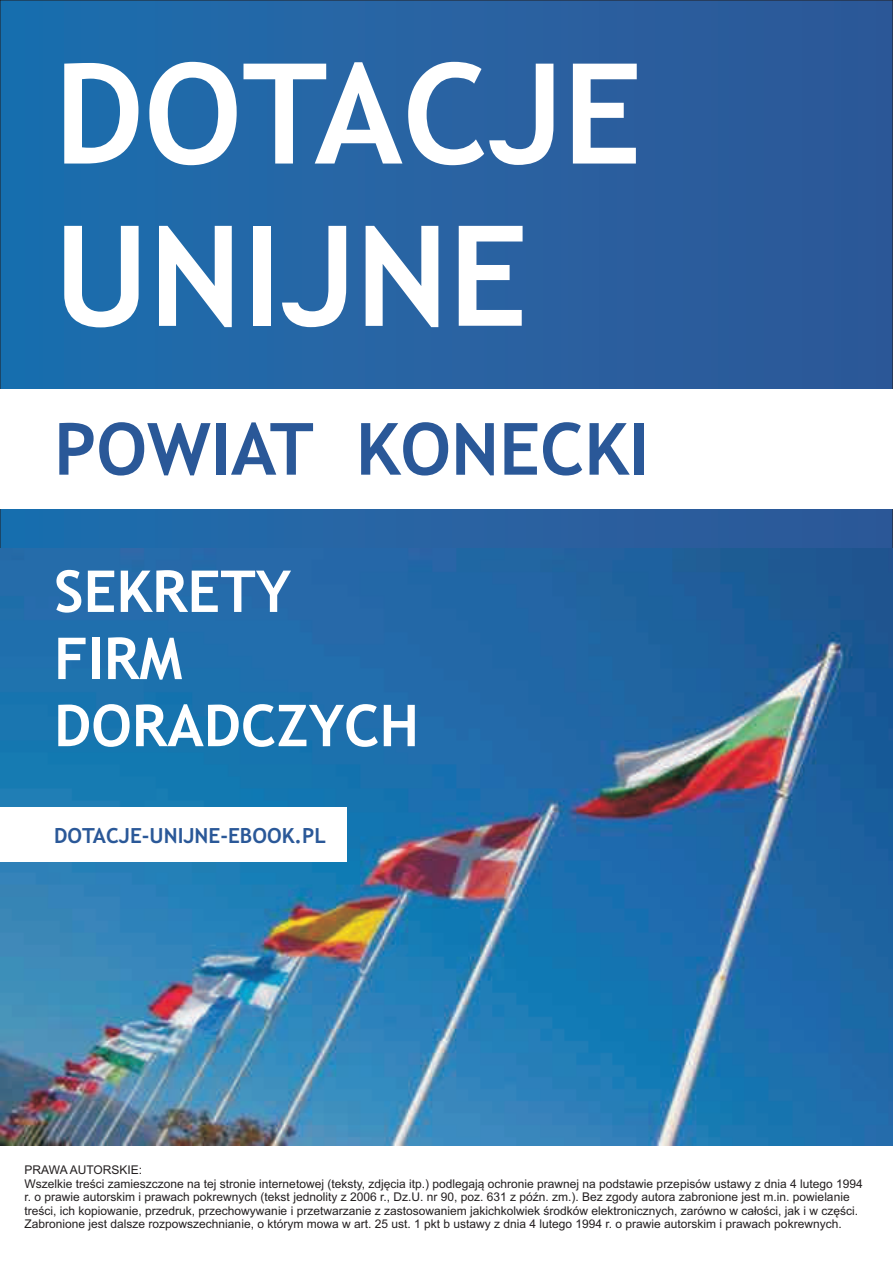
<style>
.page{position:relative;width:893px;height:1263px;background:#fff}
.page>*{position:absolute;margin:0;border:0;box-sizing:border-box;transform-origin:0 0}
.t1{font:700 139.65px/162.1px "Trebuchet MS";color:#fff}
.t2{font:700 72.15px "Trebuchet MS";color:#2a5898}
.t3{font:700 57.75px/67.1px "Trebuchet MS";color:#fff}
.t4{font:700 20.85px "Trebuchet MS";color:#2a5898}
.t5{font:12px/13.4px "Arial";color:#231f20}
</style>
<div class="page">
<div style="left:0;top:0;width:893px;height:551px;background:linear-gradient(to right,#1d6faf,#305897)"></div>
<img style="left:0;top:548px;width:893px;height:597px">
<div style="left:0;top:389px;width:893px;height:119px;background:#fff"></div>
<div style="left:0;top:808px;width:346px;height:54px;background:#fff"></div>
<h1 class="t1" style="left:54px;top:45px;width:590px">DOTACJE<br>UNIJNE</h1>
<h2 class="t2" style="left:54px;top:421px;width:596px">POWIAT KONECKI</h2>
<h3 class="t3" style="left:54px;top:563px;width:366px">SEKRETY<br>FIRM<br>DORADCZYCH</h3>
<h3 class="t4" style="left:54px;top:827px;width:273px">DOTACJE-UNIJNE-EBOOK.PL</h3>
<p class="t5" style="left:25px;top:1165px;width:840px">PRAWA AUTORSKIE:<br>Wszelkie treœci zamieszczone na tej stronie internetowej (teksty, zdjêcia itp.) podlegaj¹ ochronie prawnej na podstawie przepisów ustawy z dnia 4 lutego 1994 r. o prawie autorskim i prawach pokrewnych (tekst jednolity z 2006 r., Dz.U. nr 90, poz. 631 z póŸn. zm.). Bez zgody autora zabronione jest m.in. powielanie treœci, ich kopiowanie, przedruk, przechowywanie i przetwarzanie z zastosowaniem jakichkolwiek œrodków elektronicznych, zarówno w ca³oœci, jak i w czêœci.<br>Zabronione jest dalsze rozpowszechnianie, o którym mowa w art. 25 ust. 1 pkt b ustawy z dnia 4 lutego 1994 r. o prawie autorskim i prawach pokrewnych.</p>
</div>
